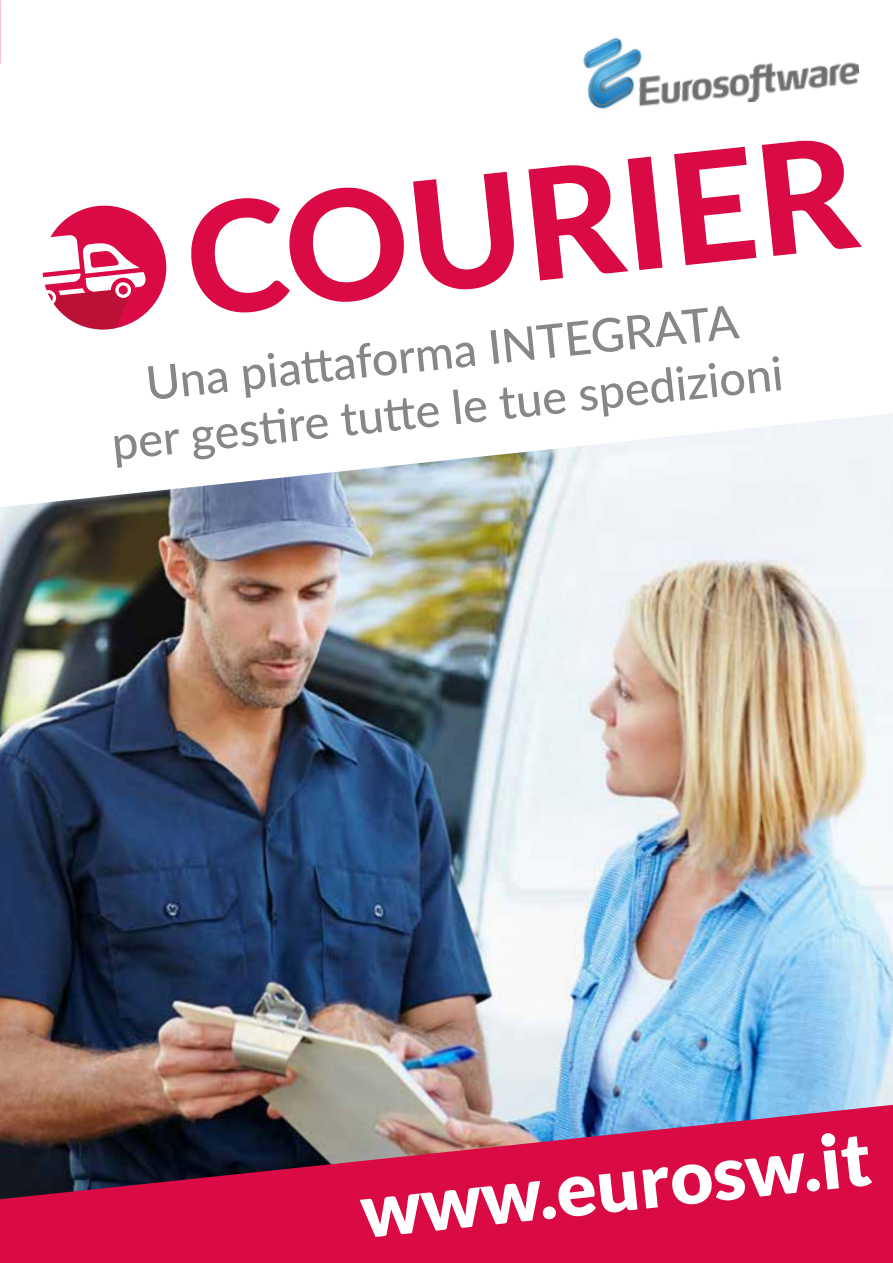
<style>
.page{position:relative;width:893px;height:1263px;background:#fff}
.page>*{position:absolute;margin:0;border:0;box-sizing:border-box;transform-origin:0 0}
.t1{font:800 153.75px "Lato";color:#d90a44}
.t2{font:900 74.4px "Lato";color:#fff}
.t3{font:500 46.8px/56.1px "Lato";color:#878787;text-align:center}
</style>
<div class="page">
<img style="left:0;top:0;width:1px;height:64px">
<img style="left:0;top:507px;width:893px;height:598px">
<svg style="left:7px;top:413px;width:886px;height:94px"></svg>
<svg style="left:42px;top:205px;width:125px;height:125px"></svg>
<svg style="left:0;top:1105px;width:893px;height:158px;background:#b2214c"></svg>
<img style="left:583px;top:37px;width:277px;height:72px">
<h1 class="t1" style="left:174px;top:148px;width:674px;rotate:-6deg">COURIER</h1>
<p class="t3" style="left:103px;top:358px;width:676px;rotate:-6deg">Una piatt aforma INTEGRATA per gesti re tutt e le tue spedizioni</p>
<h2 class="t2" style="left:356px;top:1168px;width:514px;rotate:-6deg">www.eurosw.it</h2>
</div>
